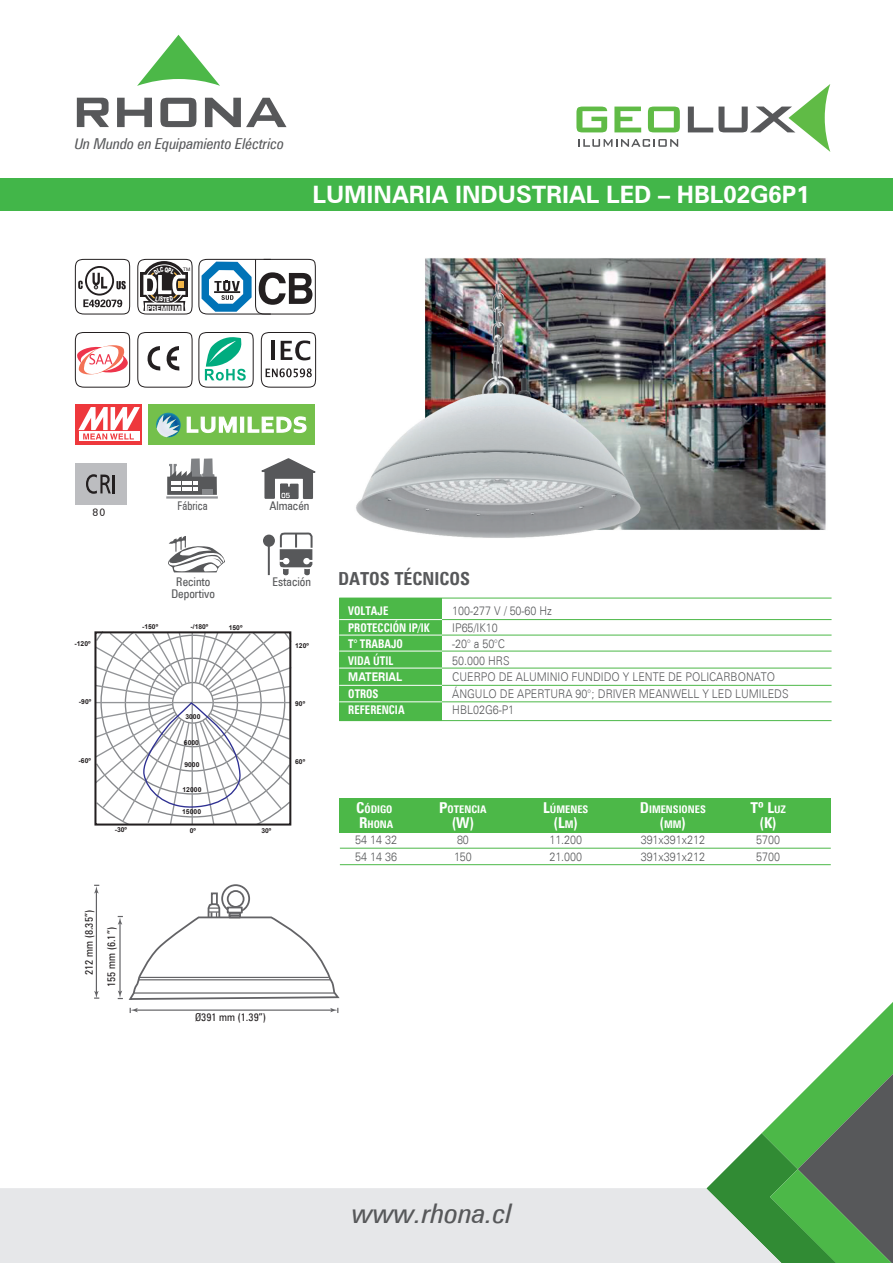
<style>
.page{position:relative;width:893px;height:1263px;background:#fff}
.page>*{position:absolute;margin:0;border:0;box-sizing:border-box;transform-origin:0 0}
.t1{font:italic condensed 27px "Zurich BT";color:#57585a;scale:1.1 1}
.t2{font:700 24px "Zurich BT";color:#fff}
.t3{font:700 condensed 18px "Zurich BT";color:#57585a}
.t4{font:italic condensed 15px "Zurich BT";color:#57585a}
.t5{font:700 condensed 15px "Zurich BT";color:#fff}
.t6{font:300 12px "Zurich BT";color:#57585a;scale:.9 1}
.t7{font:700 condensed 12px "Zurich BT";color:#fff;scale:.9 1}
.t8{font:condensed 12px "Zurich BT";color:#57585a}
.t9{font:700 12px "Zurich BT";color:#fff;scale:.9 1}
.t10{font:condensed 12px "Zurich BT";color:#57585a;scale:.9 1}
.t11{font:12px "Courier";color:#231f20}
.t12{font:condensed 10.8px "Zurich BT";color:#231f20}
.t13{font:700 condensed 10.5px "Zurich BT";color:#fff}
.t14{font:700 condensed 7.2px "Helvetica Neue";color:#fff;scale:1.22 1}
.t15{font:700 6.75px "Arial";color:#231f20}
.t16{font:4.8px "Helvetica Neue";color:#231f20}
.s1{font-size:15px}
.s2{font-size:10.5px}
</style>
<div class="page">
<div style="left:339px;top:598px;width:103px;height:123px;background:#4cb848"></div>
<hr style="left:339px;top:619px;width:492px;height:1px;background:#4cb848">
<hr style="left:339px;top:598px;width:492px;height:1px;background:#4cb848">
<hr style="left:339px;top:635px;width:492px;height:1px;background:#4cb848">
<hr style="left:339px;top:651px;width:492px;height:1px;background:#4cb848">
<hr style="left:339px;top:668px;width:492px;height:1px;background:#4cb848">
<hr style="left:339px;top:619px;width:103px;height:1px;background:#fff">
<hr style="left:339px;top:635px;width:103px;height:1px;background:#fff">
<hr style="left:339px;top:651px;width:103px;height:1px;background:#fff">
<hr style="left:339px;top:668px;width:103px;height:1px;background:#fff">
<hr style="left:339px;top:685px;width:492px;height:1px;background:#4cb848">
<hr style="left:339px;top:720px;width:492px;height:1px;background:#4cb848">
<hr style="left:339px;top:685px;width:103px;height:1px;background:#fff">
<hr style="left:339px;top:701px;width:492px;height:1px;background:#4cb848">
<hr style="left:339px;top:701px;width:103px;height:1px;background:#fff">
<div style="left:0;top:178px;width:893px;height:33px;background:#42b649"></div>
<div style="left:339px;top:798px;width:492px;height:34px;background:#4cb848"></div>
<hr style="left:340px;top:864px;width:491px;height:1px;background:#4cb848">
<hr style="left:340px;top:848px;width:491px;height:1px;background:#4cb848">
<svg style="left:77px;top:98px;width:32px;height:29px"></svg>
<svg style="left:117px;top:98px;width:35px;height:29px"></svg>
<svg style="left:160px;top:98px;width:36px;height:29px"></svg>
<svg style="left:205px;top:98px;width:82px;height:29px"></svg>
<svg style="left:137px;top:35px;width:83px;height:51px"></svg>
<svg style="left:576px;top:107px;width:31px;height:25px"></svg>
<svg style="left:614px;top:107px;width:27px;height:25px"></svg>
<svg style="left:648px;top:107px;width:32px;height:25px"></svg>
<svg style="left:578px;top:139px;width:100px;height:8px"></svg>
<svg style="left:688px;top:84px;width:142px;height:68px"></svg>
<svg style="left:707px;top:1002px;width:186px;height:261px"></svg>
<svg style="left:0;top:1188px;width:846px;height:75px;background:#d1ddd4"></svg>
<div style="left:75px;top:464px;width:52px;height:41px;background:#bcbdc0"></div>
<svg style="left:86px;top:474px;width:28px;height:20px"></svg>
<svg style="left:75px;top:259px;width:55px;height:56px"></svg>
<svg style="left:75px;top:332px;width:55px;height:56px"></svg>
<svg style="left:137px;top:332px;width:117px;height:56px"></svg>
<svg style="left:260px;top:332px;width:56px;height:56px"></svg>
<div style="left:75px;top:404px;width:67px;height:40px;background:#ee383c"></div>
<svg style="left:79px;top:439px;width:60px;height:2px"></svg>
<svg style="left:78px;top:407px;width:62px;height:32px"></svg>
<div style="left:149px;top:404px;width:166px;height:40px;background:#74c04b"></div>
<hr style="left:240px;top:417px;width:4px;height:16px;background:#fff">
<svg style="left:247px;top:416px;width:60px;height:17px"></svg>
<svg style="left:156px;top:413px;width:81px;height:24px"></svg>
<svg style="left:94px;top:631px;width:198px;height:195px"></svg>
<div style="left:227px;top:890px;width:18px;height:18px;border:2px solid #636366;border-radius:50%"></div>
<div style="left:221px;top:884px;width:29px;height:29px;border:2px solid #636366;border-radius:50%"></div>
<div style="left:211px;top:892px;width:7px;height:13px;border:2px solid #636366"></div>
<hr style="left:135px;top:1009px;width:198px;height:2px;background:#636366">
<svg style="left:130px;top:1008px;width:8px;height:5px"></svg>
<svg style="left:330px;top:1008px;width:8px;height:5px"></svg>
<svg style="left:118px;top:902px;width:222px;height:98px"></svg>
<hr style="left:96px;top:891px;width:1px;height:102px;background:#636366">
<svg style="left:94px;top:991px;width:5px;height:8px"></svg>
<svg style="left:94px;top:885px;width:5px;height:8px"></svg>
<img style="left:356px;top:258px;width:470px;height:280px">
<svg style="left:261px;top:458px;width:55px;height:41px"></svg>
<hr style="left:166px;top:496px;width:52px;height:3px;background:#939598">
<div style="left:167px;top:477px;width:50px;height:18px;background:#57585a"></div>
<svg style="left:167px;top:458px;width:48px;height:37px"></svg>
<svg style="left:279px;top:532px;width:34px;height:43px"></svg>
<hr style="left:268px;top:544px;width:2px;height:31px;background:#57585a">
<div style="left:263px;top:535px;width:12px;height:12px;background:#57585a;border-radius:50%"></div>
<svg style="left:168px;top:536px;width:57px;height:36px"></svg>
<svg style="left:137px;top:259px;width:179px;height:56px"></svg>
<p class="t4" style="left:75px;top:134px;width:211px">Un Mundo en Equipamiento Eléctrico</p>
<p class="t16" style="left:183px;top:266px;width:8px">TM</p>
<p class="t14" style="left:147px;top:304px;width:29px">PREMIUM</p>
<h2 class="t2" style="left:313px;top:180px;width:499px">LUMINARIA INDUSTRIAL LED – HBL02G6P1</h2>
<p class="t11" style="left:92px;top:503px;width:16px">80</p>
<p class="t10" style="left:178px;top:499px;width:35px">Fábrica</p>
<p class="t8" style="left:269px;top:499px;width:41px">Almacén</p>
<p class="t8" style="left:176px;top:574px;width:36px">Recinto</p>
<p class="t8" style="left:273px;top:574px;width:40px">Estación</p>
<p class="t8" style="left:172px;top:586px;width:45px">Deportivo</p>
<p class="t15" style="left:142px;top:622px;width:17px">-150º</p>
<p class="t15" style="left:191px;top:622px;width:19px">-/180º</p>
<p class="t15" style="left:229px;top:623px;width:15px">150º</p>
<p class="t15" style="left:75px;top:639px;width:18px">-120º</p>
<p class="t15" style="left:295px;top:642px;width:15px">120º</p>
<p class="t15" style="left:79px;top:698px;width:14px">-90º</p>
<p class="t15" style="left:295px;top:699px;width:11px">90º</p>
<p class="t15" style="left:79px;top:756px;width:14px">-60º</p>
<p class="t15" style="left:185px;top:712px;width:17px">3000</p>
<p class="t15" style="left:184px;top:738px;width:17px">6000</p>
<p class="t15" style="left:184px;top:761px;width:17px">9000</p>
<p class="t15" style="left:183px;top:785px;width:20px">12000</p>
<p class="t15" style="left:182px;top:807px;width:20px">15000</p>
<p class="t15" style="left:295px;top:757px;width:11px">60º</p>
<p class="t15" style="left:115px;top:825px;width:14px">-30º</p>
<p class="t15" style="left:190px;top:826px;width:8px">0º</p>
<p class="t15" style="left:261px;top:826px;width:11px">30º</p>
<p class="t12" style="left:82px;top:975px;width:66px;rotate:-90deg">212 mm (8.35”)</p>
<p class="t12" style="left:105px;top:987px;width:61px;rotate:-90deg">155 mm (6.1”)</p>
<p class="t12" style="left:195px;top:1010px;width:72px">Ø391 mm (1.39”)</p>
<h3 class="t3" style="left:338px;top:568px;width:134px">DATOS TÉCNICOS</h3>
<p class="t7" style="left:348px;top:604px;width:46px">VOLTAJE</p>
<p class="t6" style="left:452px;top:604px;width:112px">100-277 V / 50-60 Hz</p>
<p class="t7" style="left:348px;top:620px;width:92px">PROTECCIÓN IP/IK</p>
<p class="t6" style="left:452px;top:620px;width:52px">IP65/IK10</p>
<p class="t7" style="left:348px;top:637px;width:62px">T° TRABAJO</p>
<p class="t6" style="left:452px;top:637px;width:60px">-20° a 50°C</p>
<p class="t7" style="left:348px;top:653px;width:51px">VIDA ÚTIL</p>
<p class="t6" style="left:452px;top:653px;width:65px">50.000 HRS</p>
<p class="t9" style="left:348px;top:670px;width:61px">MATERIAL</p>
<p class="t6" style="left:452px;top:670px;width:360px">CUERPO DE ALUMINIO FUNDIDO Y LENTE DE POLICARBONATO</p>
<p class="t7" style="left:348px;top:686px;width:35px">OTROS</p>
<p class="t6" style="left:452px;top:686px;width:375px">ÁNGULO DE APERTURA 90°; DRIVER MEANWELL Y LED LUMILEDS</p>
<p class="t7" style="left:348px;top:703px;width:64px">REFERENCIA</p>
<p class="t6" style="left:452px;top:703px;width:70px">HBL02G6-P1</p>
<p class="t13" style="left:356px;top:803px;width:38px"><span class="s1">C</span>ÓDIGO</p>
<p class="t13" style="left:439px;top:803px;width:49px"><span class="s1">P</span>OTENCIA</p>
<p class="t13" style="left:543px;top:803px;width:47px"><span class="s1">L</span>ÚMENES</p>
<p class="t13" style="left:640px;top:803px;width:68px"><span class="s1">D</span>IMENSIONES</p>
<p class="t5" style="left:751px;top:798px;width:36px">Tº L<span class="s2">UZ</span></p>
<p class="t13" style="left:359px;top:818px;width:36px"><span class="s1">R</span>HONA</p>
<p class="t5" style="left:452px;top:813px;width:24px">(W)</p>
<p class="t5" style="left:554px;top:813px;width:26px">(L<span class="s2">M</span>)</p>
<p class="t5" style="left:660px;top:813px;width:28px">(<span class="s2">MM</span>)</p>
<p class="t5" style="left:759px;top:813px;width:19px">(K)</p>
<p class="t6" style="left:355px;top:833px;width:48px">54 14 32</p>
<p class="t6" style="left:457px;top:833px;width:15px">80</p>
<p class="t6" style="left:549px;top:833px;width:38px">11.200</p>
<p class="t6" style="left:641px;top:833px;width:73px">391x391x212</p>
<p class="t6" style="left:756px;top:833px;width:28px">5700</p>
<p class="t6" style="left:355px;top:849px;width:48px">54 14 36</p>
<p class="t6" style="left:454px;top:849px;width:21px">150</p>
<p class="t6" style="left:549px;top:849px;width:38px">21.000</p>
<p class="t6" style="left:641px;top:849px;width:73px">391x391x212</p>
<p class="t6" style="left:756px;top:849px;width:28px">5700</p>
<h1 class="t1" style="left:352px;top:1197px;width:147px">www.rhona.cl</h1>
</div>
